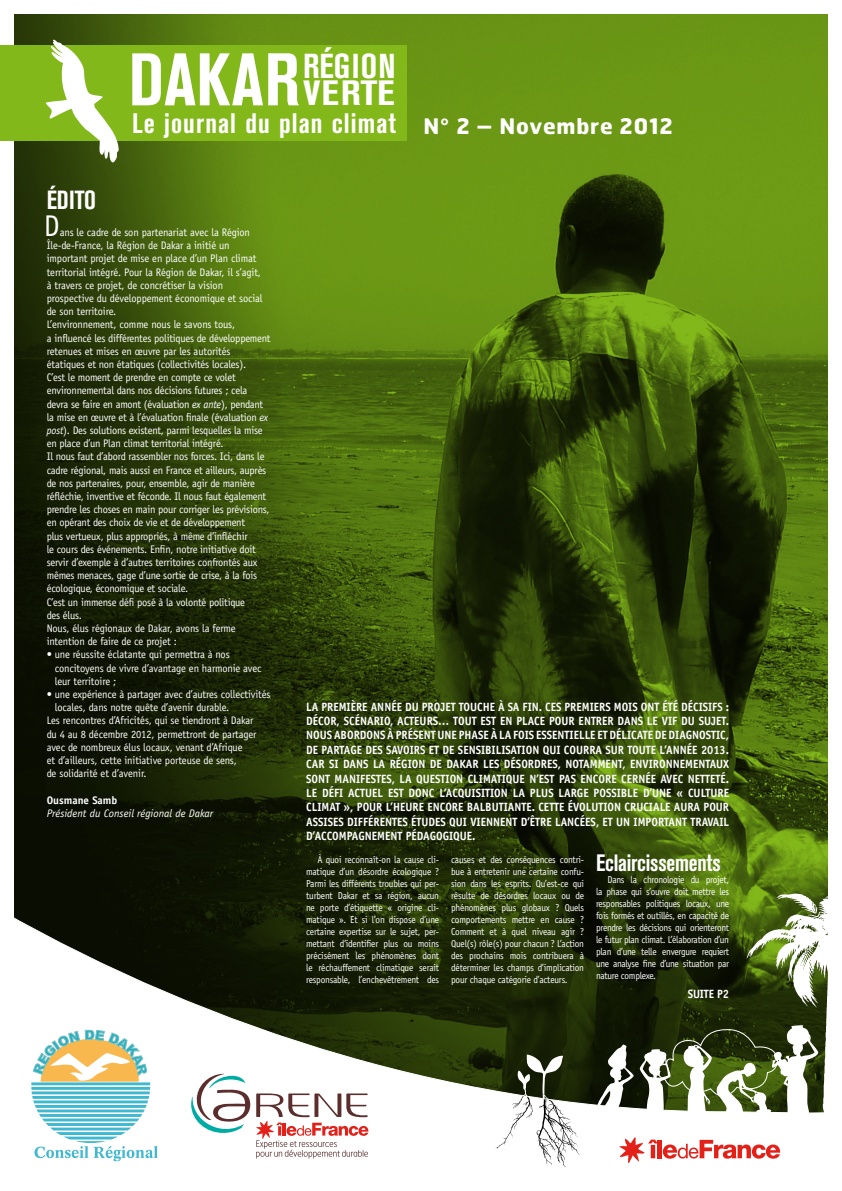
<style>
.page{position:relative;width:842px;height:1191px;background:#fff}
.page>*{position:absolute;margin:0;border:0;box-sizing:border-box;transform-origin:0 0}
.t1{font:700 condensed 34.8px "Akzidenz Grotesk BE";letter-spacing:.01em;color:#fff;scale:1.2 1}
.t2{font:700 condensed 34.3px "Akzidenz Grotesk BE";letter-spacing:.035em;color:#fff}
.t3{font:30.1px "Officina Sans";color:#fff;scale:.95 1}
.t4{font:700 condensed 28px "Akzidenz Grotesk BE";color:#fff}
.t5{font:700 condensed 26px "Akzidenz Grotesk BE";letter-spacing:-.01em;color:#fff;scale:.95 1}
.t6{font:700 condensed 23.5px "Akzidenz Grotesk BE";color:#fff;scale:.95 1}
.t7{font:700 12px "Officina Sans";color:#fff;scale:.93 1}
.t8{font:11px/13.2px "Officina Sans";letter-spacing:-.02em;color:#fff;scale:.95 1}
.t9{font:italic 11px "Officina Sans";color:#fff}
.t10{font:700 11px "Officina Sans";color:#fff}
.t11{font:10px/12px "Officina Sans";letter-spacing:-.02em;color:#fff;text-align:justify;scale:.93 1}
.s1{font-size:73.6px}
.s2{font-family:"Hermes";font-stretch:normal;font-size:21.4px}
.s3{font-style:italic}
</style>
<div class="page">
<img style="left:14px;top:14px;width:814px;height:895px">
<svg style="left:14px;top:909px;width:577px;height:259px"></svg>
<svg style="left:191px;top:1073px;width:59px;height:60px"></svg>
<svg style="left:256px;top:1093px;width:113px;height:65px"></svg>
<svg style="left:591px;top:879px;width:237px;height:284px"></svg>
<svg style="left:31px;top:1030px;width:127px;height:131px"></svg>
<div style="left:0;top:45px;width:406px;height:95px;background:#83b81a"></div>
<svg style="left:46px;top:39px;width:74px;height:126px"></svg>
<h2 class="t2" style="left:129px;top:46px;width:269px"><span class="s1">Dakar</span> Région</h2>
<h1 class="t1" style="left:303px;top:73px;width:78px">Verte</h1>
<h3 class="t4" style="left:132px;top:108px;width:542px">Le journal du plan climat <span class="s2">N° 2 – Novembre 2012</span></h3>
<h3 class="t5" style="left:47px;top:186px;width:53px">édito</h3>
<h3 class="t3" style="left:44px;top:208px;width:18px">D</h3>
<p class="t8" style="left:47px;top:226px;width:237px;text-indent:13px">ans le cadre de son partenariat avec la Région Île-de-France, la Région de Dakar a initié un important projet de mise en place d’un Plan climat territorial intégré. Pour la Région de Dakar, il s’agit,<br>à travers ce projet, de concrétiser la vision prospective du développement économique et social de son territoire.<br>L’environnement, comme nous le savons tous,<br>a influencé les différentes politiques de développement retenues et mises en œuvre par les autorités étatiques et non étatiques (collectivités locales).<br>C’est le moment de prendre en compte ce volet environnemental dans nos décisions futures ; cela devra se faire en amont (évaluation <span class="s3">ex ante</span>), pendant la mise en œuvre et à l’évaluation finale (évaluation <span class="s3">ex post</span>). Des solutions existent, parmi lesquelles la mise en place d’un Plan climat territorial intégré.<br>Il nous faut d’abord rassembler nos forces. Ici, dans le cadre régional, mais aussi en France et ailleurs, auprès de nos partenaires, pour, ensemble, agir de manière réfléchie, inventive et féconde. Il nous faut également prendre les choses en main pour corriger les prévisions, en opérant des choix de vie et de développement<br>plus vertueux, plus appropriés, à même d’infléchir<br>le cours des événements. Enfin, notre initiative doit servir d’exemple à d’autres territoires confrontés aux mêmes menaces, gage d’une sortie de crise, à la fois écologique, économique et sociale.<br>C’est un immense défi posé à la volonté politique<br>des élus.<br>Nous, élus régionaux de Dakar, avons la ferme intention de faire de ce projet :</p>
<p class="t8" style="left:55px;top:648px;width:219px;text-indent:-8px">• une réussite éclatante qui permettra à nos concitoyens de vivre d’avantage en harmonie avec leur territoire ;</p>
<p class="t8" style="left:47px;top:688px;width:237px">• une expérience à partager avec d’autres collectivités</p>
<p class="t8" style="left:55px;top:701px;width:185px">locales, dans notre quête d’avenir durable.</p>
<p class="t8" style="left:47px;top:714px;width:219px">Les rencontres d’Africités, qui se tiendront à Dakar</p>
<p class="t8" style="left:47px;top:727px;width:222px">du 4 au 8 décembre 2012, permettront de partager</p>
<p class="t8" style="left:47px;top:740px;width:208px">avec de nombreux élus locaux, venant d’Afrique</p>
<p class="t8" style="left:47px;top:754px;width:202px">et d’ailleurs, cette initiative porteuse de sens,</p>
<p class="t8" style="left:47px;top:767px;width:107px">de solidarité et d’avenir.</p>
<p class="t10" style="left:47px;top:793px;width:72px">OUSMANE SAMB</p>
<p class="t9" style="left:47px;top:807px;width:168px">Président du Conseil régional de Dakar</p>
<p class="t7" style="left:306px;top:699px;width:24px">LA PREMI</p>
<p class="t7" style="left:351px;top:699px;width:124px">ÈREANNÉEDU PROJETTOUC</p>
<p class="t7" style="left:483px;top:699px;width:96px">HE À SAFIN. CESPREMIERS</p>
<p class="t7" style="left:614px;top:699px;width:8px">MOIS</p>
<p class="t7" style="left:641px;top:699px;width:8px">ONT</p>
<p class="t7" style="left:662px;top:699px;width:39px">ÉTÉ DÉCISIFS</p>
<p class="t7" style="left:726px;top:699px;width:5px">:</p>
<p class="t7" style="left:306px;top:713px;width:66px">DÉCOR, SCÉNARIO</p>
<p class="t7" style="left:390px;top:713px;width:15px">, ACTEURS</p>
<p class="t7" style="left:438px;top:713px;width:29px">… TOUT</p>
<p class="t7" style="left:481px;top:713px;width:46px">EST ENPLACE</p>
<p class="t7" style="left:549px;top:713px;width:8px">POUR</p>
<p class="t7" style="left:579px;top:713px;width:8px">ENTRER</p>
<p class="t7" style="left:618px;top:713px;width:8px">DANS</p>
<p class="t7" style="left:647px;top:713px;width:90px">LE VIF DU SUJET.</p>
<p class="t7" style="left:306px;top:728px;width:38px">NOUS ABORDONS</p>
<p class="t7" style="left:387px;top:728px;width:35px">À PRÉSENT</p>
<p class="t7" style="left:437px;top:728px;width:8px">UNE</p>
<p class="t7" style="left:459px;top:728px;width:65px">PHASE À LA FOIS</p>
<p class="t7" style="left:536px;top:728px;width:7px">ESSENTIELLE</p>
<p class="t7" style="left:597px;top:728px;width:33px">ET DÉLICATE</p>
<p class="t7" style="left:655px;top:728px;width:22px">DE DIAGNOSTIC</p>
<p class="t7" style="left:726px;top:728px;width:5px">,</p>
<p class="t7" style="left:306px;top:742px;width:24px">DE PARTAGE</p>
<p class="t7" style="left:365px;top:742px;width:7px">DES</p>
<p class="t7" style="left:386px;top:742px;width:7px">SAVOIRS</p>
<p class="t7" style="left:429px;top:742px;width:38px">ETDESENSIBILISATION</p>
<p class="t7" style="left:543px;top:742px;width:8px">QUI</p>
<p class="t7" style="left:564px;top:742px;width:8px">COURRA</p>
<p class="t7" style="left:605px;top:742px;width:8px">SUR</p>
<p class="t7" style="left:627px;top:742px;width:8px">TOUTE</p>
<p class="t7" style="left:660px;top:742px;width:76px">L’ANN ÉE 2013.</p>
<p class="t7" style="left:306px;top:756px;width:48px">CAR SIDANS</p>
<p class="t7" style="left:373px;top:756px;width:38px">LA RÉGION</p>
<p class="t7" style="left:430px;top:756px;width:33px">DE DAKAR</p>
<p class="t7" style="left:483px;top:756px;width:7px">LES</p>
<p class="t7" style="left:504px;top:756px;width:21px">DÉSORDRES</p>
<p class="t7" style="left:558px;top:756px;width:17px">, NOTAMMENT</p>
<p class="t7" style="left:622px;top:756px;width:16px">, ENVIRONNEMENTAU</p>
<p class="t7" style="left:723px;top:756px;width:8px">X</p>
<p class="t7" style="left:306px;top:771px;width:8px">SONT</p>
<p class="t7" style="left:335px;top:771px;width:8px">MANIFESTES</p>
<p class="t7" style="left:392px;top:771px;width:34px">, LA QUESTION</p>
<p class="t7" style="left:468px;top:771px;width:8px">CLIMATIQUE</p>
<p class="t7" style="left:529px;top:771px;width:17px">N’EST</p>
<p class="t7" style="left:559px;top:771px;width:7px">PAS</p>
<p class="t7" style="left:581px;top:771px;width:8px">ENCORE</p>
<p class="t7" style="left:621px;top:771px;width:8px">CERN</p>
<p class="t7" style="left:645px;top:771px;width:24px">ÉE AVEC</p>
<p class="t7" style="left:688px;top:771px;width:7px">NETTET</p>
<p class="t7" style="left:720px;top:771px;width:11px">É.</p>
<p class="t7" style="left:306px;top:785px;width:53px">LE DÉFI ACTUEL</p>
<p class="t7" style="left:388px;top:785px;width:7px">EST</p>
<p class="t7" style="left:409px;top:785px;width:8px">DONC</p>
<p class="t7" style="left:439px;top:785px;width:15px">L’ACQUISITION</p>
<p class="t7" style="left:513px;top:785px;width:26px">LA PLUS</p>
<p class="t7" style="left:559px;top:785px;width:8px">LARGE</p>
<p class="t7" style="left:594px;top:785px;width:7px">POSSIBLE</p>
<p class="t7" style="left:643px;top:785px;width:18px">D’UNE</p>
<p class="t7" style="left:676px;top:785px;width:15px">« CULTURE</p>
<p class="t7" style="left:306px;top:800px;width:7px">CLIMAT</p>
<p class="t7" style="left:344px;top:800px;width:22px">», POUR</p>
<p class="t7" style="left:386px;top:800px;width:23px">L’HEURE</p>
<p class="t7" style="left:427px;top:800px;width:8px">ENCORE</p>
<p class="t7" style="left:467px;top:800px;width:8px">BALBUTIANTE</p>
<p class="t7" style="left:532px;top:800px;width:20px">. CETTE</p>
<p class="t7" style="left:568px;top:800px;width:14px">ÉVOLUTION</p>
<p class="t7" style="left:624px;top:800px;width:8px">CRUCIALE</p>
<p class="t7" style="left:674px;top:800px;width:8px">AURA</p>
<p class="t7" style="left:703px;top:800px;width:8px">POUR</p>
<p class="t7" style="left:306px;top:814px;width:7px">ASSISES</p>
<p class="t7" style="left:347px;top:814px;width:7px">DIFF</p>
<p class="t7" style="left:368px;top:814px;width:13px">ÉRENTES</p>
<p class="t7" style="left:411px;top:814px;width:14px">ÉTUDES</p>
<p class="t7" style="left:449px;top:814px;width:8px">QUI</p>
<p class="t7" style="left:470px;top:814px;width:8px">VIENNENT</p>
<p class="t7" style="left:521px;top:814px;width:45px">D’ÊTRE LANC</p>
<p class="t7" style="left:580px;top:814px;width:66px">ÉES, ET UN IMPORTANT</p>
<p class="t7" style="left:690px;top:814px;width:7px">TRAVAIL</p>
<p class="t7" style="left:306px;top:828px;width:17px">D’ACCOMPAGNEMENT</p>
<p class="t7" style="left:406px;top:828px;width:20px">PÉDAGOGIQUE</p>
<p class="t7" style="left:472px;top:828px;width:5px">.</p>
<p class="t11" style="left:306px;top:853px;width:144px;text-indent:11px">à quoi reconnaît-on la cause cli&shy;matique d’un désordre écologique ?<br>Parmi les différents troubles qui per&shy;turbent Dakar et sa région, aucun ne porte d’étiquette « origine cli&shy;matique ». Et si l’on dispose d’une certaine expertise sur le sujet, per&shy;mettant d’identifier plus ou moins précisément les phénomènes dont le réchauffement climatique serait responsable, l’enchevêtrement des</p>
<p class="t11" style="left:451px;top:853px;width:144px">causes et des conséquences contri&shy;bue à entretenir une certaine confu&shy;sion dans les esprits. Qu’est-ce qui résulte de désordres locaux ou de phénomènes plus globaux ? Quels comportements mettre en cause ?<br>Comment et à quel niveau agir ?<br>Quel(s) rôle(s) pour chacun ? L’action des prochains mois contribuera à déterminer les champs d’implication pour chaque catégorie d’acteurs.</p>
<h3 class="t6" style="left:596px;top:849px;width:133px">Eclaircissements</h3>
<p class="t11" style="left:596px;top:873px;width:144px;text-indent:11px">Dans la chronologie du projet, la phase qui s’ouvre doit mettre les responsables politiques locaux, une fois formés et outillés, en capacité de prendre les décisions qui orienteront le futur plan climat. L’élaboration d’un plan d’une telle envergure requiert une analyse fine d’une situation par nature complexe.</p>
<p class="t7" style="left:688px;top:986px;width:7px">SUITE</p>
<p class="t7" style="left:717px;top:986px;width:14px">P2</p>
</div>
